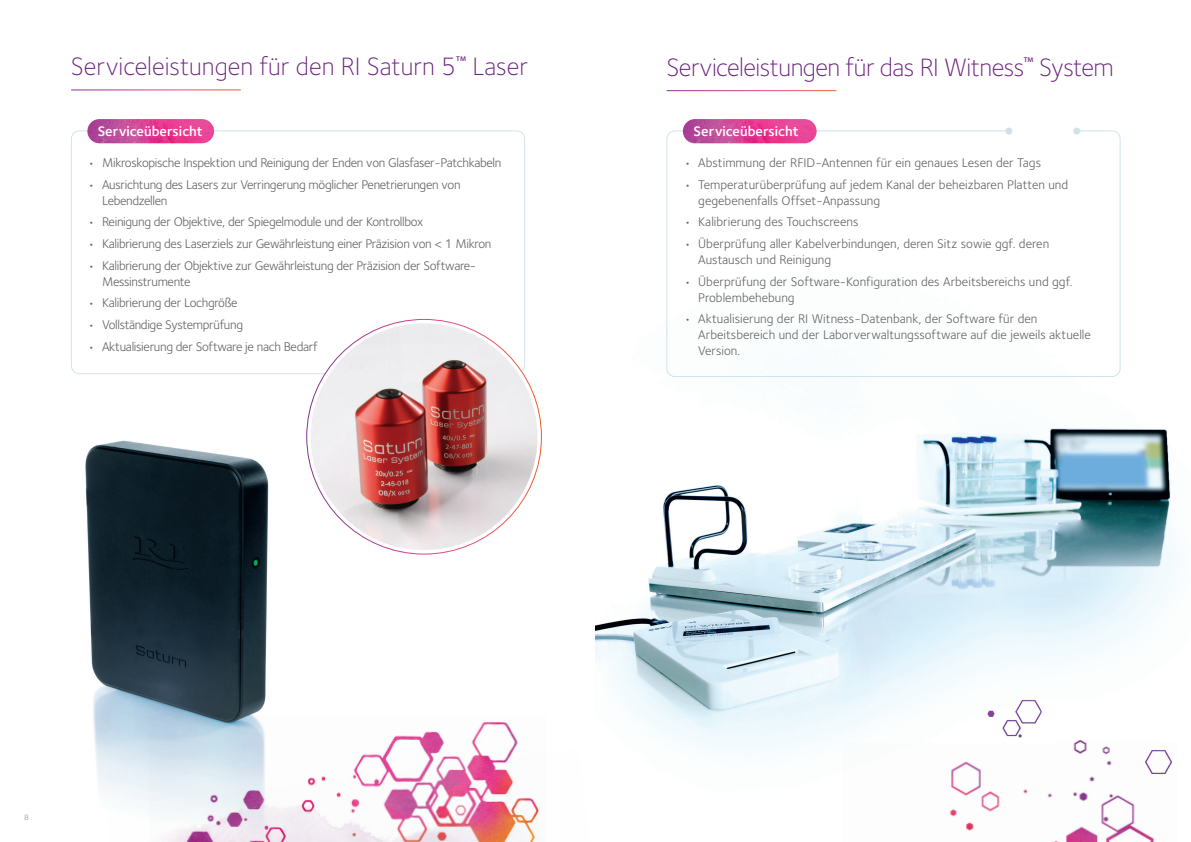
<style>
.page{position:relative;width:1191px;height:842px;background:#fff}
.page>*{position:absolute;margin:0;border:0;box-sizing:border-box;transform-origin:0 0}
.t1{font:300 26px "Foundry Sterling";letter-spacing:-.015em;color:#6b1f7e}
.t2{font:600 14.3px "Foundry Sterling";color:#fff}
.t3{font:13px/16px "Foundry Sterling";color:#636366}
.t4{font:13px/16px "Foundry Sterling";letter-spacing:-.025em;color:#636366}
.t5{font:8px "Foundry Sterling";color:#8e9093}
.t6{font:600 7px "Foundry Sterling";color:#6b1f7e}
</style>
<div class="page">
<img style="left:85px;top:425px;width:257px;height:366px">
<img style="left:595px;top:90px;width:581px;height:662px">
<hr style="left:667px;top:90px;width:169px;height:1px;background:#fff">
<div style="left:666px;top:130px;width:454px;height:247px;border:1px solid #d3e2e9;border-radius:8px"></div>
<div style="left:420px;top:337px;width:68px;height:17px;background:#f2a7ae"></div>
<img style="left:87px;top:119px;width:127px;height:24px;border-radius:12px">
<img style="left:683px;top:119px;width:133px;height:24px;border-radius:12px">
<svg style="left:307px;top:319px;width:234px;height:235px"></svg>
<img style="left:149px;top:714px;width:369px;height:34px">
<img style="left:106px;top:748px;width:434px;height:94px">
<img style="left:842px;top:739px;width:334px;height:103px">
<img style="left:984px;top:696px;width:60px;height:44px">
<img style="left:1144px;top:747px;width:30px;height:27px">
<img style="left:311px;top:323px;width:226px;height:227px;border-radius:113px">
<div style="left:1011px;top:125px;width:68px;height:17px;background:#fff"></div>
<div style="left:1073px;top:128px;width:7px;height:7px;background:#d3e2e9;border-radius:50%"></div>
<div style="left:1005px;top:128px;width:7px;height:7px;background:#d3e2e9;border-radius:50%"></div>
<h1 class="t1" style="left:71px;top:52px;width:387px">Serviceleistungen für den RI Saturn 5</h1>
<p class="t6" style="left:456px;top:55px;width:11px">TM</p>
<h1 class="t1" style="left:472px;top:52px;width:57px">Laser</h1>
<h1 class="t1" style="left:666px;top:52px;width:359px">Serviceleistungen für das RI Witness</h1>
<p class="t6" style="left:1023px;top:55px;width:11px">TM</p>
<h1 class="t1" style="left:1039px;top:52px;width:76px">System</h1>
<p class="t2" style="left:98px;top:123px;width:107px">Serviceübersicht</p>
<p class="t2" style="left:693px;top:123px;width:107px">Serviceübersicht</p>
<p class="t4" style="left:88px;top:155px;width:415px">• Mikroskopische Inspektion und Reinigung der Enden von Glasfaser-Patchkabeln</p>
<p class="t4" style="left:102px;top:176px;width:360px;text-indent:-14px">• Ausrichtung des Lasers zur Verringerung möglicher Penetrierungen von<br>Lebendzellen</p>
<p class="t4" style="left:88px;top:214px;width:337px">• Reinigung der Objektive, der Spiegelmodule und der Kontrollbox</p>
<p class="t4" style="left:88px;top:236px;width:405px">• Kalibrierung des Laserziels zur Gewährleistung einer Präzision von &lt; 1 Mikron</p>
<p class="t4" style="left:102px;top:257px;width:376px;text-indent:-14px">• Kalibrierung der Objektive zur Gewährleistung der Präzision der Software-<br>Messinstrumente</p>
<p class="t4" style="left:88px;top:295px;width:151px">• Kalibrierung der Lochgröße</p>
<p class="t4" style="left:88px;top:317px;width:157px">• Vollständige Systemprüfung</p>
<p class="t4" style="left:88px;top:338px;width:231px">• Aktualisierung der Software je nach Bedarf</p>
<p class="t3" style="left:684px;top:155px;width:358px">• Abstimmung der RFID-Antennen für ein genaues Lesen der Tags</p>
<p class="t3" style="left:698px;top:176px;width:371px;text-indent:-14px">• Temperaturüberprüfung auf jedem Kanal der beheizbaren Platten und gegebenenfalls Offset-Anpassung</p>
<p class="t3" style="left:684px;top:214px;width:176px">• Kalibrierung des Touchscreens</p>
<p class="t3" style="left:698px;top:236px;width:352px;text-indent:-14px">• Überprüfung aller Kabelverbindungen, deren Sitz sowie ggf. deren<br>Austausch und Reinigung</p>
<p class="t3" style="left:698px;top:273px;width:376px;text-indent:-14px">• Überprüfung der Software-Konfiguration des Arbeitsbereichs und ggf.<br>Problembehebung</p>
<p class="t3" style="left:698px;top:311px;width:394px;text-indent:-14px">• Aktualisierung der RI Witness-Datenbank, der Software für den<br>Arbeitsbereich und der Laborverwaltungssoftware auf die jeweils aktuelle<br>Version.</p>
<p class="t5" style="left:24px;top:813px;width:6px">8</p>
</div>
